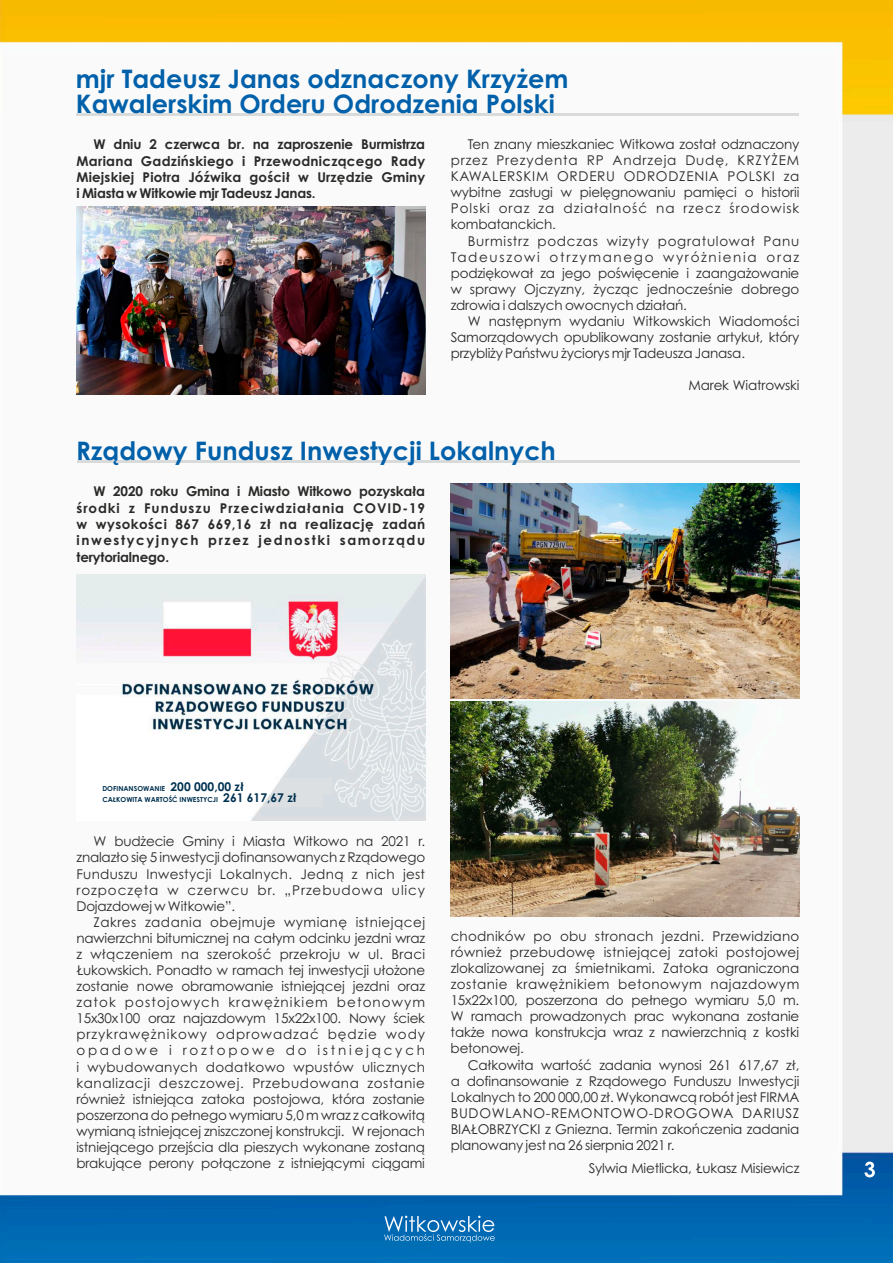
<style>
.page{position:relative;width:893px;height:1263px;background:#fff}
.page>*{position:absolute;margin:0;border:0;box-sizing:border-box;transform-origin:0 0}
.t1{font:700 25.5px/24.8px "Century Gothic";color:#0060aa}
.t2{font:13.5px/16px "Century Gothic";letter-spacing:-.015em;color:#2a2a29;text-align:justify}
.t3{font:700 13.5px/16.4px "Century Gothic";letter-spacing:.01em;color:#2a2a29;text-align:justify}
.t4{font:700 6.9px/10.9px "Century Gothic";color:#003150}
.s1{font-size:12px}
</style>
<div class="page">
<img style="left:0;top:0;width:893px;height:1263px">
<svg style="left:864px;top:1161px;width:11px;height:16px"></svg>
<svg style="left:384px;top:1216px;width:111px;height:26px;background:#3386c1"></svg>
<hr style="left:77px;top:460px;width:722px;height:3px;background:#d9dada">
<img style="left:77px;top:574px;width:348px;height:247px">
<img style="left:86px;top:791px;width:236px;height:16px">
<img style="left:95px;top:778px;width:236px;height:16px">
<hr style="left:77px;top:113px;width:722px;height:2px;background:#d9dada">
<img style="left:77px;top:207px;width:348px;height:188px">
<img style="left:451px;top:483px;width:348px;height:215px">
<img style="left:451px;top:701px;width:348px;height:215px">
<h1 class="t1" style="left:76px;top:69px;width:494px">mjr Tadeusz Janas odznaczony Krzyżem<br>Kawalerskim Orderu Odrodzenia Polski</h1>
<p class="t3" style="left:77px;top:137px;width:350px;text-indent:17px">W dniu 2 czerwca br. na zaproszenie Burmistrza Mariana Gadzińskiego i Przewodniczącego Rady Miejskiej Piotra Jóźwika gościł w Urzędzie Gminy i Miasta w Witkowie mjr Tadeusz Janas.</p>
<p class="t2" style="left:451px;top:137px;width:350px;text-indent:17px">Ten znany mieszkaniec Witkowa został odznaczony przez Prezydenta RP Andrzeja Dudę, KRZYŻEM KAWALERSKIM ORDERU ODRODZENIA POLSKI za wybitne zasługi w pielęgnowaniu pamięci o historii Polski oraz za działalność na rzecz środowisk kombatanckich.</p>
<p class="t2" style="left:451px;top:234px;width:350px;text-indent:17px">Burmistrz podczas wizyty pogratulował Panu Tadeuszowi otrzymanego wyróżnienia oraz podziękował za jego poświęcenie i zaangażowanie w sprawy Ojczyzny, życząc jednocześnie dobrego zdrowia i dalszych owocnych działań.</p>
<p class="t2" style="left:451px;top:314px;width:350px;text-indent:17px">W następnym wydaniu Witkowskich Wiadomości Samorządowych opublikowany zostanie artykuł, który przybliży Państwu życiorys mjr Tadeusza Janasa.</p>
<p class="t2" style="left:689px;top:379px;width:112px">Marek Wiatrowski</p>
<h1 class="t1" style="left:76px;top:441px;width:481px">Rządowy Fundusz Inwestycji Lokalnych</h1>
<p class="t3" style="left:77px;top:484px;width:350px;text-indent:17px">W 2020 roku Gmina i Miasto Witkowo pozyskała środki z Funduszu Przeciwdziałania COVID-19 w wysokości 867 669,16 zł na realizację zadań inwestycyjnych przez jednostki samorządu terytorialnego.</p>
<p class="t4" style="left:102px;top:784px;width:196px">DOFINANSOWANIE <span class="s1">200 000,00 zł<br></span>CAŁKOWITA WARTOŚĆ INWESTYCJI <span class="s1">261 617,67 zł</span></p>
<p class="t2" style="left:76px;top:835px;width:350px;text-indent:17px">W budżecie Gminy i Miasta Witkowo na 2021 r. znalazło się 5 inwestycji dofinansowanych z Rządowego Funduszu Inwestycji Lokalnych. Jedną z nich jest rozpoczęta w czerwcu br. „Przebudowa ulicy Dojazdowej w Witkowie”.</p>
<p class="t2" style="left:76px;top:915px;width:350px;text-indent:17px">Zakres zadania obejmuje wymianę istniejącej nawierzchni bitumicznej na całym odcinku jezdni wraz z włączeniem na szerokość przekroju w ul. Braci Łukowskich. Ponadto w ramach tej inwestycji ułożone zostanie nowe obramowanie istniejącej jezdni oraz zatok postojowych krawężnikiem betonowym 15x30x100 oraz najazdowym 15x22x100. Nowy ściek przykrawężnikowy odprowadzać będzie wody opadowe i roztopowe do istniejących i wybudowanych dodatkowo wpustów ulicznych kanalizacji deszczowej. Przebudowana zostanie również istniejąca zatoka postojowa, która zostanie poszerzona do pełnego wymiaru 5,0 m wraz z całkowitą wymianą istniejącej zniszczonej konstrukcji. W rejonach istniejącego przejścia dla pieszych wykonane zostaną brakujące perony połączone z istniejącymi ciągami</p>
<p class="t2" style="left:451px;top:929px;width:350px">chodników po obu stronach jezdni. Przewidziano również przebudowę istniejącej zatoki postojowej zlokalizowanej za śmietnikami. Zatoka ograniczona zostanie krawężnikiem betonowym najazdowym 15x22x100, poszerzona do pełnego wymiaru 5,0 m.<br>W ramach prowadzonych prac wykonana zostanie także nowa konstrukcja wraz z nawierzchnią z kostki betonowej.</p>
<p class="t2" style="left:451px;top:1058px;width:350px;text-indent:17px">Całkowita wartość zadania wynosi 261 617,67 zł, a dofinansowanie z Rządowego Funduszu Inwestycji Lokalnych to 200 000,00 zł. Wykonawcą robót jest FIRMA BUDOWLANO-REMONTOWO-DROGOWA DARIUSZ BIAŁOBRZYCKI z Gniezna. Termin zakończenia zadania planowany jest na 26 sierpnia 2021 r.</p>
<p class="t2" style="left:589px;top:1161px;width:212px">Sylwia Mietlicka, Łukasz Misiewicz</p>
</div>
